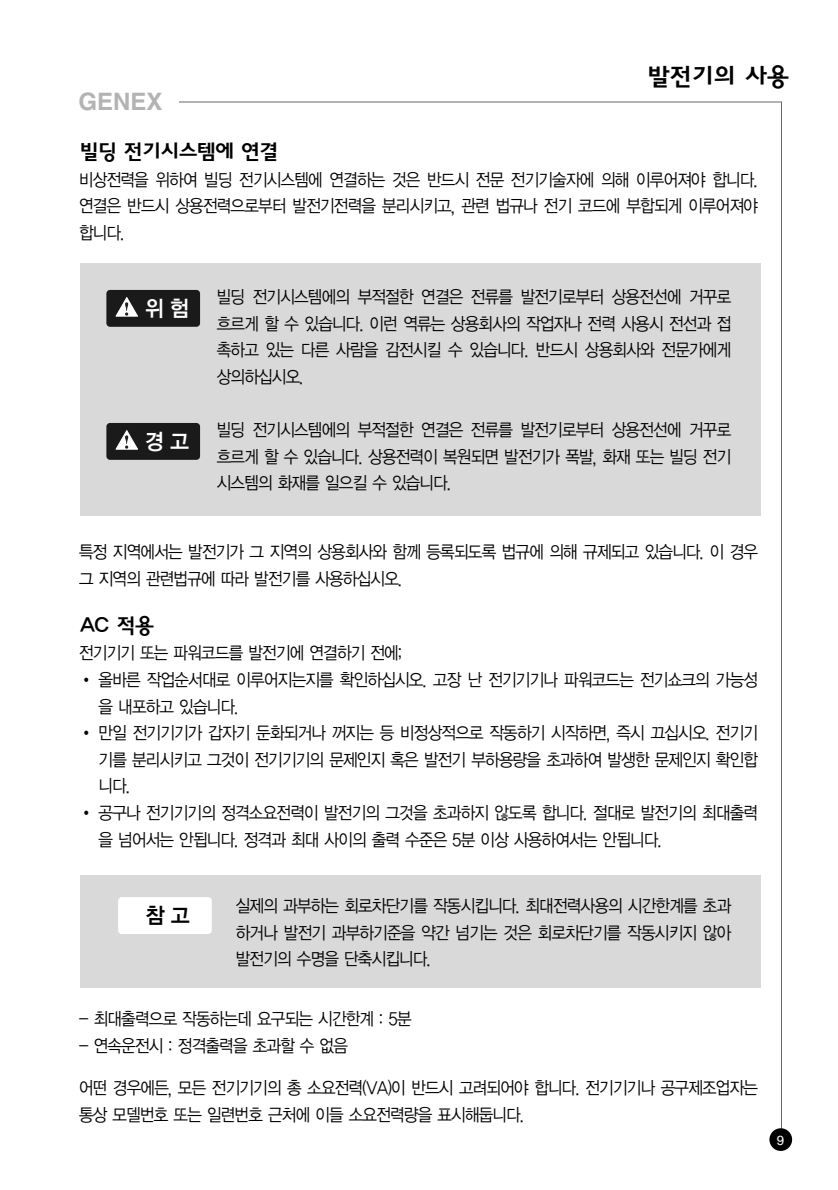
<style>
.page{position:relative;width:838px;height:1190px;background:#fff}
.page>*{position:absolute;margin:0;border:0;box-sizing:border-box;transform-origin:0 0}
.t1{font:24px "YGO24 KS Cpc EUC H";letter-spacing:-.13em;color:#000;scale:1.05 1}
.t2{font:700 24px "Helvetica";color:#b3b3b3}
.t3{font:22px "YGO14";color:#fff;scale:.93 1}
.t4{font:22px "YGO14";color:#000;scale:.93 1}
.t5{font:20.6px "YGO24 KS Cpc EUC H";letter-spacing:-.155em;color:#000;scale:1.05 1}
.t6{font:17.6px/26.6px "YGO12";letter-spacing:-.13em;color:#000;text-align:justify;scale:.9 1}
.t7{font:12px "YGO13";color:#fff}
</style>
<div class="page">
<hr style="left:84px;top:102px;width:698px;height:1px;background:#666">
<hr style="left:781px;top:102px;width:1px;height:1032px;background:#666">
<div style="left:769px;top:1128px;width:23px;height:23px;background:#000;border-radius:50%"></div>
<div style="left:78px;top:88px;width:101px;height:31px;background:#fff"></div>
<div style="left:80px;top:876px;width:680px;height:112px;background:#d9d9d9"></div>
<div style="left:118px;top:897px;width:94px;height:37px;background:#fff;border-radius:4px"></div>
<div style="left:80px;top:263px;width:680px;height:252px;background:#d9d9d9"></div>
<div style="left:106px;top:290px;width:94px;height:37px;background:#1a1a1a;border-radius:4px"></div>
<svg style="left:115px;top:297px;width:23px;height:20px"></svg>
<div style="left:106px;top:423px;width:94px;height:37px;background:#1a1a1a;border-radius:4px"></div>
<svg style="left:115px;top:430px;width:23px;height:20px"></svg>
<h1 class="t2" style="left:78px;top:92px;width:86px">GENEX</h1>
<h1 class="t1" style="left:646px;top:66px;width:139px">발전기의 사용</h1>
<p class="t5" style="left:78px;top:143px;width:193px">빌딩 전기시스템에 연결</p>
<p class="t6" style="left:78px;top:167px;width:757px">비상전력을 위하여 빌딩 전기시스템에 연결하는 것은 반드시 전문 전기기술자에 의해 이루어져야 합니다. 연결은 반드시 상용전력으로부터 발전기전력을 분리시키고, 관련 법규나 전기 코드에 부합되게 이루어져야 합니다.</p>
<p class="t3" style="left:144px;top:298px;width:51px">위험</p>
<p class="t6" style="left:216px;top:285px;width:575px">빌딩 전기시스템에의 부적절한 연결은 전류를 발전기로부터 상용전선에 거꾸로 흐르게 할 수 있습니다. 이런 역류는 상용회사의 작업자나 전력 사용시 전선과 접 촉하고 있는 다른 사람을 감전시킬 수 있습니다. 반드시 상용회사와 전문가에게 상의하십시오.</p>
<p class="t6" style="left:216px;top:418px;width:575px">빌딩 전기시스템에의 부적절한 연결은 전류를 발전기로부터 상용전선에 거꾸로 흐르게 할 수 있습니다. 상용전력이 복원되면 발전기가 폭발, 화재 또는 빌딩 전기 시스템의 화재를 일으킬 수 있습니다.</p>
<p class="t3" style="left:144px;top:432px;width:51px">경고</p>
<p class="t6" style="left:78px;top:540px;width:757px">특정 지역에서는 발전기가 그 지역의 상용회사와 함께 등록되도록 법규에 의해 규제되고 있습니다. 이 경우 그 지역의 관련법규에 따라 발전기를 사용하십시오.</p>
<p class="t5" style="left:78px;top:616px;width:75px">AC 적용</p>
<p class="t6" style="left:98px;top:641px;width:736px;text-align:left;text-indent:-20px">전기기기 또는 파워코드를 발전기에 연결하기 전에;<br>올바른 작업순서대로 이루어지는지를 확인하십시오. 고장 난 전기기기나 파워코드는 전기쇼크의 가능성 을 내포하고 있습니다.<br>만일 전기기기가 갑자기 둔화되거나 꺼지는 등 비정상적으로 작동하기 시작하면, 즉시 끄십시오. 전기기 기를 분리시키고 그것이 전기기기의 문제인지 혹은 발전기 부하용량을 초과하여 발생한 문제인지 확인합 니다.<br>공구나 전기기기의 정격소요전력이 발전기의 그것을 초과하지 않도록 합니다. 절대로 발전기의 최대출력 을 넘어서는 안됩니다. 정격과 최대 사이의 출력 수준은 5분 이상 사용하여서는 안됩니다.</p>
<p class="t4" style="left:145px;top:906px;width:51px">참고</p>
<p class="t6" style="left:235px;top:894px;width:553px">실제의 과부하는 회로차단기를 작동시킵니다. 최대전력사용의 시간한계를 초과 하거나 발전기 과부하기준을 약간 넘기는 것은 회로차단기를 작동시키지 않아 발전기의 수명을 단축시킵니다.</p>
<p class="t6" style="left:78px;top:1007px;width:372px">- 최대출력으로 작동하는데 요구되는 시간한계 : 5분</p>
<p class="t6" style="left:78px;top:1033px;width:302px">- 연속운전시 : 정격출력을 초과할 수 없음</p>
<p class="t6" style="left:78px;top:1076px;width:757px">어떤 경우에든, 모든 전기기기의 총 소요전력(VA)이 반드시 고려되어야 합니다. 전기기기나 공구제조업자는 통상 모델번호 또는 일련번호 근처에 이들 소요전력량을 표시해둡니다.</p>
<p class="t7" style="left:777px;top:1135px;width:10px">9</p>
</div>
